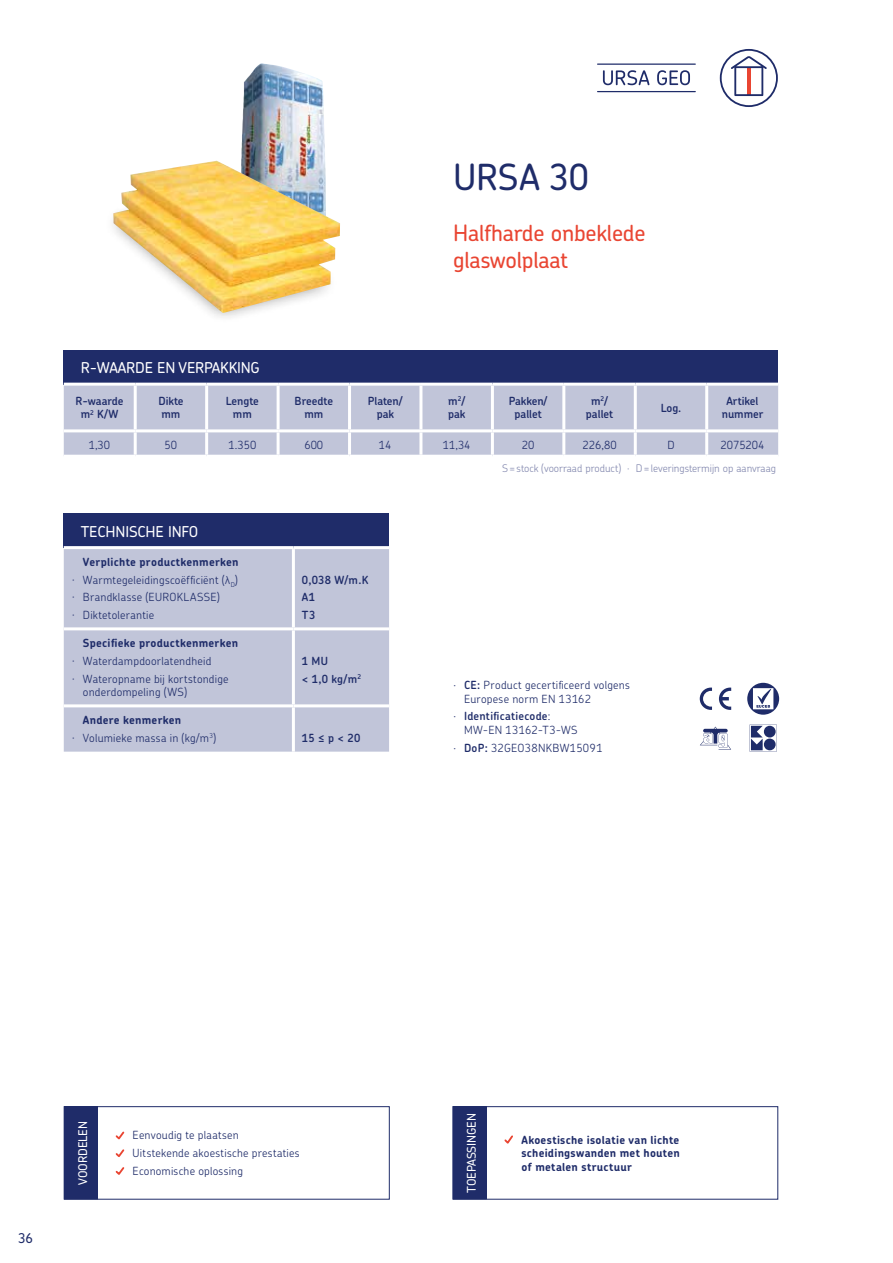
<style>
.page{position:relative;width:893px;height:1263px;background:#fff}
.page>*{position:absolute;margin:0;border:0;box-sizing:border-box;transform-origin:0 0}
.t1{font:500 36px "Chevin Pro";color:#1f2c69}
.t2{font:500 22.5px/27px "Chevin Pro";letter-spacing:-.01em;color:#e94532}
.t3{font:500 15px "Chevin Pro";letter-spacing:-.01em;color:#fff}
.t4{font:500 13.5px "Chevin Pro";color:#1f2c69}
.t5{font:500 12px "Chevin Pro";letter-spacing:-.01em;color:#fff}
.t6{font:300 11.25px/17.7px "Chevin Pro";letter-spacing:.02em;color:#1f2c69}
.t7{font:600 11.25px/13.5px "Chevin Pro";color:#1f2c69;text-align:center}
.t8{font:700 11.25px/13.5px "Chevin Pro";letter-spacing:.02em;color:#1f2c69;text-align:justify}
.t9{font:300 11.25px "Chevin Pro";color:#1f2c69}
.t10{font:300 10.5px "Chevin Pro";color:#858ab0}
.s1{font-weight:700}
.s2{font-weight:600}
</style>
<div class="page">
<svg style="left:657px;top:70px;width:33px;height:15px"></svg>
<hr style="left:597px;top:64px;width:99px;height:1px;background:#1f2c69">
<hr style="left:597px;top:91px;width:99px;height:1px;background:#1f2c69">
<svg style="left:603px;top:70px;width:47px;height:15px"></svg>
<svg style="left:720px;top:49px;width:58px;height:58px"></svg>
<img style="left:241px;top:63px;width:84px;height:98px">
<img style="left:113px;top:161px;width:227px;height:152px">
<div style="left:64px;top:350px;width:714px;height:34px;background:#1f2c69"></div>
<div style="left:64px;top:386px;width:714px;height:69px;background:#c1c5d9"></div>
<hr style="left:134px;top:432px;width:3px;height:23px;background:#fff">
<hr style="left:205px;top:432px;width:3px;height:23px;background:#fff">
<hr style="left:277px;top:432px;width:3px;height:23px;background:#fff">
<hr style="left:348px;top:432px;width:3px;height:23px;background:#fff">
<hr style="left:419px;top:432px;width:3px;height:23px;background:#fff">
<hr style="left:491px;top:432px;width:3px;height:23px;background:#fff">
<hr style="left:562px;top:432px;width:3px;height:23px;background:#fff">
<hr style="left:634px;top:432px;width:3px;height:23px;background:#fff">
<hr style="left:705px;top:432px;width:3px;height:23px;background:#fff">
<hr style="left:134px;top:386px;width:3px;height:43px;background:#fff">
<hr style="left:205px;top:386px;width:3px;height:43px;background:#fff">
<hr style="left:277px;top:386px;width:3px;height:43px;background:#fff">
<hr style="left:348px;top:386px;width:3px;height:43px;background:#fff">
<hr style="left:419px;top:386px;width:3px;height:43px;background:#fff">
<hr style="left:491px;top:386px;width:3px;height:43px;background:#fff">
<hr style="left:562px;top:386px;width:3px;height:43px;background:#fff">
<hr style="left:634px;top:386px;width:3px;height:43px;background:#fff">
<hr style="left:705px;top:386px;width:3px;height:43px;background:#fff">
<hr style="left:64px;top:429px;width:71px;height:3px;background:#fff">
<hr style="left:135px;top:429px;width:72px;height:3px;background:#fff">
<hr style="left:207px;top:429px;width:71px;height:3px;background:#fff">
<hr style="left:278px;top:429px;width:72px;height:3px;background:#fff">
<hr style="left:350px;top:429px;width:71px;height:3px;background:#fff">
<hr style="left:421px;top:429px;width:71px;height:3px;background:#fff">
<hr style="left:492px;top:429px;width:72px;height:3px;background:#fff">
<hr style="left:564px;top:429px;width:71px;height:3px;background:#fff">
<hr style="left:635px;top:429px;width:72px;height:3px;background:#fff">
<hr style="left:707px;top:429px;width:71px;height:3px;background:#fff">
<hr style="left:64px;top:383px;width:71px;height:3px;background:#fff">
<hr style="left:135px;top:383px;width:72px;height:3px;background:#fff">
<hr style="left:207px;top:383px;width:71px;height:3px;background:#fff">
<hr style="left:278px;top:383px;width:72px;height:3px;background:#fff">
<hr style="left:350px;top:383px;width:71px;height:3px;background:#fff">
<hr style="left:421px;top:383px;width:71px;height:3px;background:#fff">
<hr style="left:492px;top:383px;width:72px;height:3px;background:#fff">
<hr style="left:564px;top:383px;width:71px;height:3px;background:#fff">
<hr style="left:635px;top:383px;width:72px;height:3px;background:#fff">
<hr style="left:707px;top:383px;width:71px;height:3px;background:#fff">
<svg style="left:750px;top:724px;width:27px;height:28px"></svg>
<svg style="left:747px;top:683px;width:32px;height:32px"></svg>
<svg style="left:700px;top:687px;width:12px;height:23px"></svg>
<svg style="left:719px;top:687px;width:12px;height:23px"></svg>
<svg style="left:115px;top:1131px;width:10px;height:9px"></svg>
<svg style="left:115px;top:1149px;width:10px;height:8px"></svg>
<svg style="left:115px;top:1167px;width:10px;height:8px"></svg>
<div style="left:64px;top:1106px;width:326px;height:93px;border:1px solid #1f2c69"></div>
<svg style="left:504px;top:1135px;width:9px;height:9px"></svg>
<div style="left:453px;top:1106px;width:325px;height:93px;border:1px solid #1f2c69"></div>
<div style="left:64px;top:1107px;width:34px;height:92px;background:#1f2c69"></div>
<div style="left:453px;top:1107px;width:34px;height:92px;background:#1f2c69"></div>
<svg style="left:700px;top:727px;width:31px;height:22px"></svg>
<div style="left:64px;top:514px;width:325px;height:34px;background:#1f2c69"></div>
<div style="left:64px;top:549px;width:325px;height:203px;background:#c1c5d9"></div>
<hr style="left:292px;top:549px;width:3px;height:78px;background:#fff">
<hr style="left:292px;top:630px;width:3px;height:74px;background:#fff">
<hr style="left:292px;top:707px;width:3px;height:45px;background:#fff">
<hr style="left:64px;top:704px;width:229px;height:3px;background:#fff">
<hr style="left:293px;top:704px;width:96px;height:3px;background:#fff">
<hr style="left:64px;top:627px;width:229px;height:3px;background:#fff">
<hr style="left:293px;top:627px;width:96px;height:3px;background:#fff">
<hr style="left:64px;top:546px;width:229px;height:3px;background:#fff">
<hr style="left:293px;top:546px;width:96px;height:3px;background:#fff">
<h1 class="t1" style="left:453px;top:153px;width:137px">URSA 30</h1>
<h2 class="t2" style="left:453px;top:219px;width:194px">Halfharde onbeklede glaswolplaat</h2>
<h3 class="t3" style="left:81px;top:358px;width:181px">R-WAARDE EN VERPAKKING</h3>
<p class="t7" style="left:75px;top:394px;width:50px">R-waarde m<sup>2</sup> K/W</p>
<p class="t7" style="left:158px;top:394px;width:27px;text-align:left">Dikte mm</p>
<p class="t7" style="left:226px;top:394px;width:35px">Lengte mm</p>
<p class="t7" style="left:295px;top:394px;width:40px">Breedte mm</p>
<p class="t7" style="left:368px;top:394px;width:36px">Platen/ pak</p>
<p class="t7" style="left:448px;top:394px;width:19px;text-align:left">m<sup>2</sup>/ pak</p>
<p class="t7" style="left:509px;top:394px;width:40px">Pakken/ pallet</p>
<p class="t7" style="left:586px;top:394px;width:29px">m<sup>2</sup>/ pallet</p>
<p class="t7" style="left:661px;top:401px;width:22px">Log.</p>
<p class="t7" style="left:722px;top:394px;width:43px">Artikel nummer</p>
<p class="t6" style="left:89px;top:435px;width:23px">1,30</p>
<p class="t6" style="left:165px;top:435px;width:14px">50</p>
<p class="t6" style="left:228px;top:435px;width:29px">1.350</p>
<p class="t6" style="left:304px;top:435px;width:20px">600</p>
<p class="t6" style="left:379px;top:435px;width:14px">14</p>
<p class="t6" style="left:443px;top:435px;width:29px">11,34</p>
<p class="t6" style="left:522px;top:435px;width:14px">20</p>
<p class="t6" style="left:583px;top:435px;width:36px">226,80</p>
<p class="t6" style="left:667px;top:435px;width:9px">D</p>
<p class="t9" style="left:720px;top:437px;width:46px">2075204</p>
<p class="t10" style="left:502px;top:461px;width:275px">S=stock (voorraad product) · D=leveringstermijn op aanvraag</p>
<h3 class="t3" style="left:81px;top:521px;width:119px">TECHNISCHE INFO</h3>
<p class="t6" style="left:72px;top:552px;width:168px;text-indent:11px"><span class="s1">Verplichte productkenmerken </span>· Warmtegeleidingscoëfficiënt (λ<sub>D</sub>) · Brandklasse (EUROKLASSE)<br>· Diktetolerantie</p>
<p class="t8" style="left:83px;top:636px;width:157px">Specifieke productkenmerken</p>
<p class="t6" style="left:72px;top:652px;width:158px">· Waterdampdoorlatendheid<br>· Wateropname bij kortstondige</p>
<p class="t6" style="left:83px;top:683px;width:106px">onderdompeling (WS)</p>
<p class="t6" style="left:72px;top:711px;width:145px;text-indent:11px"><span class="s1">Andere kenmerken<br></span>· Volumieke massa in (kg/m<sup>3</sup>)</p>
<p class="t7" style="left:302px;top:570px;width:68px;line-height:17.7px;text-align:left">0,038 W/m.K<br>A1<br>T3</p>
<p class="t7" style="left:302px;top:652px;width:61px;line-height:17.7px;text-align:left">1 MU<br>&lt; 1,0 kg/m<sup>2</sup></p>
<p class="t7" style="left:302px;top:731px;width:60px">15 ≤ p &lt; 20</p>
<p class="t6" style="left:464px;top:678px;width:167px;line-height:13.5px;text-indent:-11px">· <span class="s2">CE:</span> Product gecertificeerd volgens<br>Europese norm EN 13162</p>
<p class="t6" style="left:464px;top:709px;width:115px;line-height:13.5px;text-indent:-11px">· <span class="s2">Identificatiecode</span>:<br>MW-EN 13162-T3-WS</p>
<p class="t6" style="left:453px;top:738px;width:151px">· <span class="s2">DoP:</span> 32GEO38NKBW15091</p>
<p class="t4" style="left:18px;top:1228px;width:16px">36</p>
<p class="t5" style="left:75px;top:1184px;width:65px;rotate:-90deg">VOORDELEN</p>
<p class="t5" style="left:464px;top:1192px;width:81px;rotate:-90deg">TOEPASSINGEN</p>
<p class="t6" style="left:133px;top:1126px;width:169px">Eenvoudig te plaatsen<br>Uitstekende akoestische prestaties<br>Economische oplossing</p>
<p class="t8" style="left:521px;top:1133px;width:160px">Akoestische isolatie van lichte scheidingswanden met houten of metalen structuur</p>
</div>
